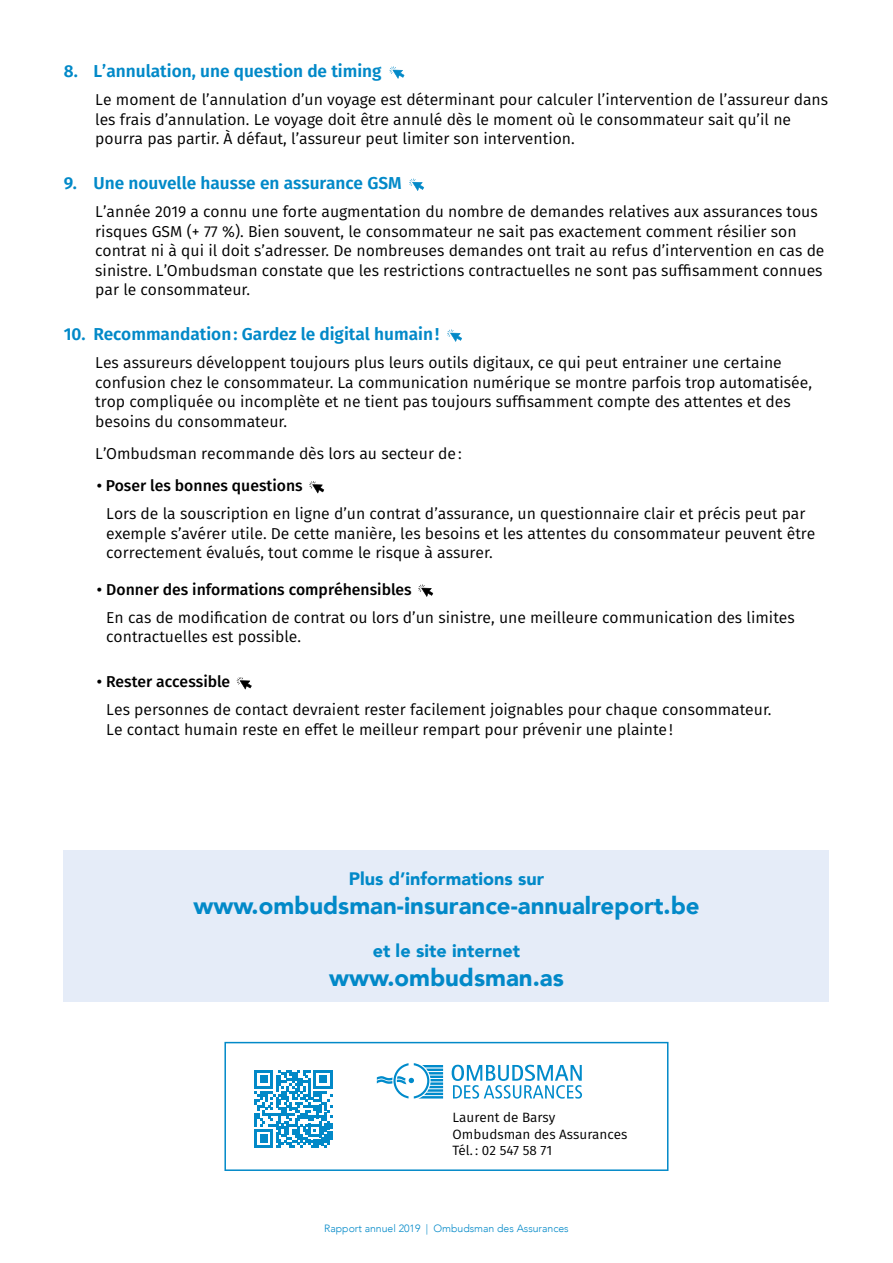
<style>
.page{position:relative;width:893px;height:1263px;background:#fff}
.page>*{position:absolute;margin:0;border:0;box-sizing:border-box;transform-origin:0 0}
.t1{font:900 24px "Avenir";color:#0289c8}
.t2{font:900 18px "Avenir";color:#0289c8}
.t3{font:600 17.25px "Fira Sans";color:#0289c8}
.t4{font:15.75px/19.5px "Fira Sans";color:#000}
.t5{font:500 15.75px "Fira Sans";color:#000}
.t6{font:13.5px/16.5px "Fira Sans";color:#000}
.t7{font:300 10.5px "Avenir";color:#0289c8}
</style>
<div class="page">
<div style="left:64px;top:850px;width:765px;height:152px;background:#e5ecf8"></div>
<div style="left:224px;top:1042px;width:444px;height:129px;border:2px solid #0289c8"></div>
<svg style="left:377px;top:1063px;width:66px;height:35px"></svg>
<svg style="left:452px;top:1065px;width:130px;height:33px"></svg>
<svg style="left:254px;top:1070px;width:78px;height:78px"></svg>
<svg style="left:309px;top:481px;width:15px;height:12px"></svg>
<svg style="left:418px;top:584px;width:15px;height:13px"></svg>
<svg style="left:237px;top:677px;width:15px;height:12px"></svg>
<svg style="left:389px;top:66px;width:15px;height:13px"></svg>
<svg style="left:409px;top:178px;width:15px;height:13px"></svg>
<svg style="left:447px;top:329px;width:15px;height:13px"></svg>
<p class="t3" style="left:64px;top:59px;width:319px">8. L’annulation, une question de timing</p>
<p class="t4" style="left:95px;top:91px;width:734px">Le moment de l’annulation d’un voyage est déterminant pour calculer l’intervention de l’assureur dans les frais d’annulation. Le voyage doit être annulé dès le moment où le consommateur sait qu’il ne pourra pas partir. À défaut, l’assureur peut limiter son intervention.</p>
<p class="t3" style="left:64px;top:171px;width:340px">9. Une nouvelle hausse en assurance GSM</p>
<p class="t4" style="left:95px;top:203px;width:731px">L’année 2019 a connu une forte augmentation du nombre de demandes relatives aux assurances tous risques GSM (+ 77 %). Bien souvent, le consommateur ne sait pas exactement comment résilier son contrat ni à qui il doit s’adresser. De nombreuses demandes ont trait au refus d’intervention en cas de sinistre. L’Ombudsman constate que les restrictions contractuelles ne sont pas suffisamment connues par le consommateur.</p>
<p class="t3" style="left:64px;top:322px;width:377px">10. Recommandation: Gardez le digital humain!</p>
<p class="t4" style="left:95px;top:354px;width:718px">Les assureurs développent toujours plus leurs outils digitaux, ce qui peut entrainer une certaine confusion chez le consommateur. La communication numérique se montre parfois trop automatisée, trop compliquée ou incomplète et ne tient pas toujours suffisamment compte des attentes et des besoins du consommateur.</p>
<p class="t4" style="left:95px;top:445px;width:368px">L’Ombudsman recommande dès lors au secteur de:</p>
<p class="t5" style="left:97px;top:475px;width:207px">• Poser les bonnes questions</p>
<p class="t4" style="left:106px;top:505px;width:711px">Lors de la souscription en ligne d’un contrat d’assurance, un questionnaire clair et précis peut par exemple s’avérer utile. De cette manière, les besoins et les attentes du consommateur peuvent être correctement évalués, tout comme le risque à assurer.</p>
<p class="t5" style="left:97px;top:578px;width:316px">• Donner des informations compréhensibles</p>
<p class="t4" style="left:106px;top:609px;width:690px">En cas de modification de contrat ou lors d’un sinistre, une meilleure communication des limites contractuelles est possible.</p>
<p class="t5" style="left:97px;top:671px;width:135px">• Rester accessible</p>
<p class="t4" style="left:106px;top:701px;width:667px">Les personnes de contact devraient rester facilement joignables pour chaque consommateur.<br>Le contact humain reste en effet le meilleur rempart pour prévenir une plainte!</p>
<p class="t2" style="left:349px;top:863px;width:197px">Plus d’informations sur</p>
<h1 class="t1" style="left:193px;top:885px;width:508px">www.ombudsman-insurance-annualreport.be</h1>
<p class="t2" style="left:373px;top:935px;width:149px">et le site internet</p>
<h1 class="t1" style="left:329px;top:957px;width:236px">www.ombudsman.as</h1>
<p class="t6" style="left:453px;top:1110px;width:176px">Laurent de Barsy<br>Ombudsman des Assurances<br>Tél. : 02 547 58 71</p>
<p class="t7" style="left:324px;top:1222px;width:246px">Rapport annuel 2019 | Ombudsman des Assurances</p>
</div>
